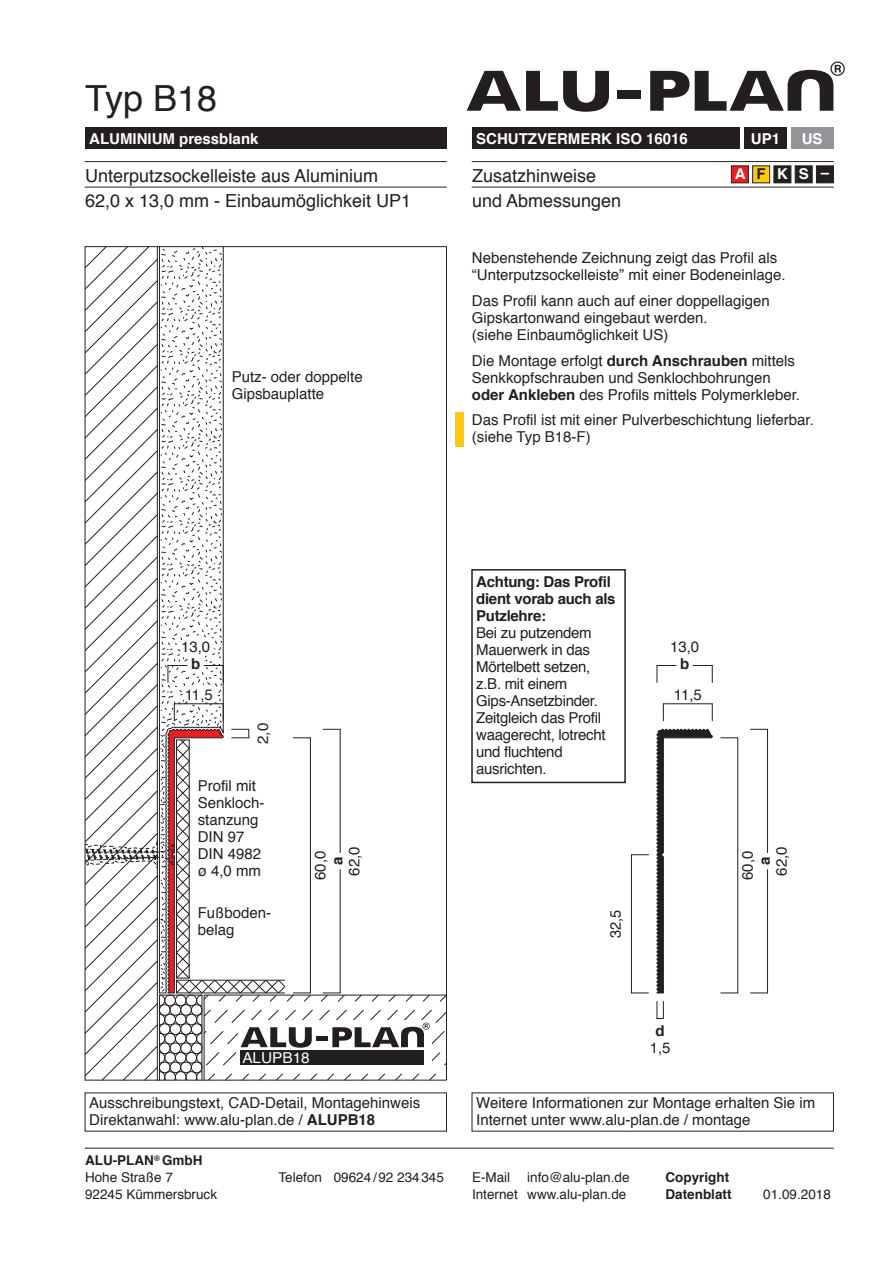
<style>
.page{position:relative;width:893px;height:1263px;background:#fff}
.page>*{position:absolute;margin:0;border:0;box-sizing:border-box;transform-origin:0 0}
.t1{font:36px "Helvetica";color:#231f20}
.t2{font:18px/25.5px "Helvetica";color:#231f20}
.t3{font:15px/17px "Helvetica";color:#231f20}
.t4{font:15px/17px "Helvetica";letter-spacing:-.02em;color:#231f20}
.t5{font:700 15px "Helvetica";color:#fff}
.t6{font:700 15px/17px "Helvetica";letter-spacing:-.02em;color:#231f20}
.t7{font:15px "Helvetica";color:#fff}
.t8{font:13.5px/17px "Helvetica";color:#231f20}
.t9{font:700 13.5px/17px "Helvetica";color:#231f20}
.s1{color:#231f20}
.s2{font-weight:700}
</style>
<div class="page">
<svg style="left:87px;top:248px;width:358px;height:830px"></svg>
<svg style="left:657px;top:665px;width:19px;height:17px"></svg>
<svg style="left:693px;top:665px;width:20px;height:17px"></svg>
<svg style="left:712px;top:704px;width:1px;height:17px"></svg>
<svg style="left:750px;top:729px;width:17px;height:1px"></svg>
<svg style="left:750px;top:992px;width:17px;height:1px"></svg>
<hr style="left:767px;top:729px;width:1px;height:124px;background:#231f20">
<hr style="left:767px;top:870px;width:1px;height:123px;background:#231f20">
<svg style="left:721px;top:737px;width:17px;height:1px"></svg>
<hr style="left:737px;top:738px;width:1px;height:255px;background:#231f20">
<svg style="left:721px;top:992px;width:17px;height:1px"></svg>
<svg style="left:663px;top:704px;width:1px;height:17px"></svg>
<hr style="left:663px;top:703px;width:49px;height:1px;background:#231f20">
<svg style="left:657px;top:1001px;width:7px;height:18px"></svg>
<svg style="left:632px;top:992px;width:16px;height:1px"></svg>
<svg style="left:631px;top:854px;width:17px;height:1px"></svg>
<hr style="left:631px;top:855px;width:1px;height:138px;background:#231f20">
<svg style="left:656px;top:728px;width:57px;height:266px"></svg>
<div style="left:471px;top:569px;width:155px;height:214px;border:2px solid #231f20"></div>
<div style="left:455px;top:412px;width:8px;height:34px;background:#feca0a"></div>
<hr style="left:85px;top:1148px;width:748px;height:1px;background:#231f20">
<hr style="left:85px;top:161px;width:361px;height:1px;background:#231f20">
<hr style="left:85px;top:187px;width:361px;height:1px;background:#231f20">
<hr style="left:472px;top:161px;width:361px;height:1px;background:#231f20">
<hr style="left:472px;top:187px;width:361px;height:1px;background:#231f20">
<div style="left:791px;top:128px;width:42px;height:21px;background:#939598"></div>
<div style="left:744px;top:128px;width:43px;height:21px;background:#231f20"></div>
<div style="left:472px;top:128px;width:268px;height:21px;background:#231f20"></div>
<div style="left:85px;top:128px;width:361px;height:21px;background:#231f20"></div>
<div style="left:816px;top:166px;width:18px;height:17px;background:#231f20"></div>
<div style="left:795px;top:166px;width:17px;height:17px;background:#231f20;border:1px solid #231f20"></div>
<div style="left:774px;top:166px;width:17px;height:17px;background:#231f20"></div>
<div style="left:731px;top:166px;width:18px;height:17px;background:#ee1d23;border:1px solid #231f20"></div>
<div style="left:752px;top:166px;width:18px;height:17px;background:#feca0a;border:1px solid #231f20"></div>
<svg style="left:650px;top:71px;width:39px;height:40px"></svg>
<svg style="left:695px;top:61px;width:150px;height:50px"></svg>
<div style="left:617px;top:90px;width:24px;height:9px;background:#231f20"></div>
<svg style="left:467px;top:71px;width:142px;height:41px"></svg>
<h1 class="t1" style="left:85px;top:71px;width:134px">Typ B18</h1>
<p class="t5" style="left:89px;top:126px;width:171px">ALUMINIUM pressblank</p>
<p class="t5" style="left:476px;top:126px;width:213px">SCHUTZVERMERK ISO 16016</p>
<p class="t5" style="left:751px;top:126px;width:31px">UP1</p>
<p class="t5" style="left:802px;top:126px;width:22px">US</p>
<p class="t5" style="left:735px;top:162px;width:96px">A<span class="s1">F</span>KS–</p>
<p class="t2" style="left:85px;top:163px;width:328px">Unterputzsockelleiste aus Aluminium<br>62,0 x 13,0 mm - Einbaumöglichkeit UP1</p>
<p class="t2" style="left:472px;top:163px;width:151px">Zusatzhinweise und Abmessungen</p>
<p class="t3" style="left:232px;top:369px;width:132px">Putz- oder doppelte<br>Gipsbauplatte</p>
<p class="t3" style="left:181px;top:639px;width:31px">13,0</p>
<p class="t3" style="left:185px;top:686px;width:30px">11,5</p>
<p class="t6" style="left:191px;top:656px;width:11px">b</p>
<p class="t3" style="left:255px;top:744px;width:22px;rotate:-90deg">2,0</p>
<p class="t3" style="left:198px;top:777px;width:68px">Profil mit<br>Senkloch&shy;stanzung<br>DIN 97<br>DIN 4982 ø 4,0 mm</p>
<p class="t3" style="left:198px;top:905px;width:75px">Fußboden&shy;belag</p>
<p class="t3" style="left:346px;top:876px;width:31px;rotate:-90deg">62,0</p>
<p class="t3" style="left:312px;top:880px;width:31px;rotate:-90deg">60,0</p>
<p class="t6" style="left:329px;top:865px;width:10px;rotate:-90deg">a</p>
<p class="t7" style="left:242px;top:1046px;width:69px">ALUPB18</p>
<p class="t3" style="left:472px;top:250px;width:315px">Nebenstehende Zeichnung zeigt das Profil als “Unterputzsockelleiste” mit einer Bodeneinlage.</p>
<p class="t3" style="left:472px;top:293px;width:299px">Das Profil kann auch auf einer doppellagigen<br>Gipskartonwand eingebaut werden.<br>(siehe Einbaumöglichkeit US)</p>
<p class="t3" style="left:472px;top:353px;width:329px">Die Montage erfolgt <span class="s2">durch Anschrauben</span> mittels<br>Senkkopfschrauben und Senklochbohrungen <span class="s2">oder Ankleben</span> des Profils mittels Polymerkleber.</p>
<p class="t3" style="left:472px;top:412px;width:343px">Das Profil ist mit einer Pulverbeschichtung lieferbar. (siehe Typ B18-F)</p>
<p class="t6" style="left:476px;top:574px;width:141px">Achtung: Das Profil dient vorab auch als<br>Putzlehre:</p>
<p class="t4" style="left:476px;top:625px;width:131px">Bei zu putzendem<br>Mauerwerk in das<br>Mörtelbett setzen, z.B. mit einem<br>Gips-Ansetzbinder.<br>Zeitgleich das Profil waagerecht, lotrecht und fluchtend ausrichten.</p>
<p class="t3" style="left:670px;top:639px;width:31px">13,0</p>
<p class="t3" style="left:674px;top:686px;width:30px">11,5</p>
<p class="t6" style="left:680px;top:656px;width:11px">b</p>
<p class="t3" style="left:608px;top:938px;width:30px;rotate:-90deg">32,5</p>
<p class="t6" style="left:656px;top:1022px;width:11px">d</p>
<p class="t3" style="left:650px;top:1039px;width:22px">1,5</p>
<p class="t3" style="left:773px;top:876px;width:31px;rotate:-90deg">62,0</p>
<p class="t3" style="left:739px;top:880px;width:31px;rotate:-90deg">60,0</p>
<p class="t6" style="left:756px;top:865px;width:10px;rotate:-90deg">a</p>
<p class="t3" style="left:89px;top:1095px;width:332px">Ausschreibungstext, CAD-Detail, Montagehinweis<br>Direktanwahl: www.alu-plan.de / <span class="s2">ALUPB18</span></p>
<p class="t3" style="left:476px;top:1095px;width:341px">Weitere Informationen zur Montage erhalten Sie im<br>Internet unter www.alu-plan.de / montage</p>
<p class="t8" style="left:85px;top:1152px;width:134px"><span class="s2">ALU-PLAN</span><sup>®</sup> <span class="s2">GmbH<br></span>Hohe Straße 7<br>92245 Kümmersbruck</p>
<p class="t8" style="left:472px;top:1169px;width:159px;text-align:right">info@alu-plan.de<br>Internet www.alu-plan.de</p>
<p class="t9" style="left:665px;top:1169px;width:68px">Copyright<br>Datenblatt</p>
<p class="t8" style="left:279px;top:1169px;width:167px">Telefon 09624/92 234345</p>
<p class="t8" style="left:472px;top:1169px;width:40px">E-Mail</p>
<p class="t8" style="left:763px;top:1186px;width:69px">01.09.2018</p>
</div>
